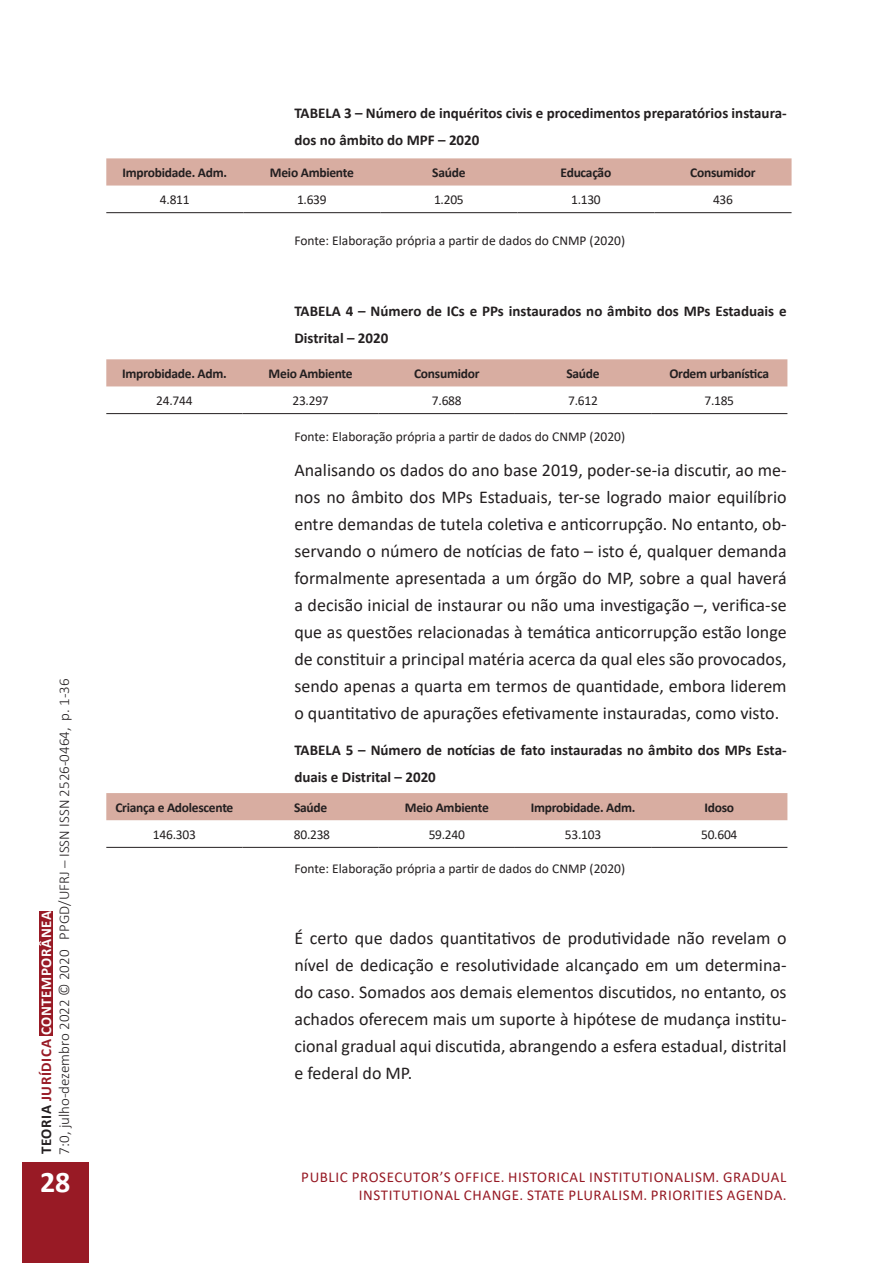
<style>
.page{position:relative;width:893px;height:1263px;background:#fff}
.page>*{position:absolute;margin:0;border:0;box-sizing:border-box;transform-origin:0 0}
.t1{font:700 30px "Calibri";color:#fff}
.TEXTO{font:18px/27px "Calibri";color:#231f20;text-align:justify}
.TEXTO-2{font:700 15px/27px "Calibri";color:#231f20}
.t2{font:15px/18px "Calibri";letter-spacing:.04em;color:#961924;text-align:right}
.t3{font:300 15px/18px "Calibri";color:#231f20}
.texto_tabela{font:700 13.5px "Calibri";letter-spacing:-.02em;color:#231f20}
.TEXTO-3{font:13.5px "Calibri";color:#231f20}
.texto_tabela-2{font:13.5px "Calibri";letter-spacing:-.02em;color:#231f20}
.s1{font-weight:700}
.s2{font-weight:700;color:#981a25}
.s3{font-weight:700;color:#fff}
</style>
<div class="page">
<svg style="left:106px;top:158px;width:685px;height:28px"></svg>
<hr style="left:106px;top:212px;width:137px;height:1px;background:#231f20">
<hr style="left:243px;top:212px;width:137px;height:1px;background:#231f20">
<hr style="left:380px;top:212px;width:137px;height:1px;background:#231f20">
<hr style="left:517px;top:212px;width:137px;height:1px;background:#231f20">
<hr style="left:654px;top:212px;width:137px;height:1px;background:#231f20">
<div style="left:106px;top:359px;width:681px;height:27px;background:#d8ada1"></div>
<hr style="left:106px;top:413px;width:136px;height:1px;background:#231f20">
<hr style="left:242px;top:413px;width:137px;height:1px;background:#231f20">
<hr style="left:379px;top:413px;width:136px;height:1px;background:#231f20">
<hr style="left:515px;top:413px;width:136px;height:1px;background:#231f20">
<hr style="left:651px;top:413px;width:136px;height:1px;background:#231f20">
<div style="left:106px;top:793px;width:681px;height:27px;background:#d8ada1"></div>
<hr style="left:106px;top:847px;width:136px;height:1px;background:#231f20">
<hr style="left:242px;top:847px;width:137px;height:1px;background:#231f20">
<hr style="left:379px;top:847px;width:136px;height:1px;background:#231f20">
<hr style="left:515px;top:847px;width:136px;height:1px;background:#231f20">
<hr style="left:651px;top:847px;width:136px;height:1px;background:#231f20">
<div style="left:22px;top:1162px;width:67px;height:101px;background:#981a25"></div>
<div style="left:39px;top:911px;width:14px;height:124px;background:#981a25"></div>
<p class="t3" style="left:37px;top:1154px;width:478px;rotate:-90deg"><span class="s1">TEORIA</span> <span class="s2">JURÍDICA</span> <span class="s3">CONTEMPORÂNEA<br></span>7:0, julho-dezembro 2022 © 2020 PPGD/UFRJ – ISSN ISSN 2526-0464, p. 1-36</p>
<h1 class="t1" style="left:40px;top:1161px;width:32px">28</h1>
<p class="TEXTO-2" style="left:294px;top:99px;width:494px">TABELA 3 – Número de inquéritos civis e procedimentos preparatórios instaura&shy;dos no âmbito do MPF – 2020</p>
<p class="texto_tabela" style="left:123px;top:163px;width:106px">Improbidade. Adm.</p>
<p class="texto_tabela" style="left:270px;top:163px;width:85px">Meio Ambiente</p>
<p class="texto_tabela" style="left:432px;top:163px;width:35px">Saúde</p>
<p class="texto_tabela" style="left:561px;top:163px;width:52px">Educação</p>
<p class="texto_tabela" style="left:690px;top:163px;width:67px">Consumidor</p>
<p class="texto_tabela-2" style="left:160px;top:190px;width:31px">4.811</p>
<p class="texto_tabela-2" style="left:297px;top:190px;width:31px">1.639</p>
<p class="texto_tabela-2" style="left:434px;top:190px;width:31px">1.205</p>
<p class="texto_tabela-2" style="left:571px;top:190px;width:31px">1.130</p>
<p class="texto_tabela-2" style="left:713px;top:190px;width:21px">436</p>
<p class="TEXTO-3" style="left:294px;top:231px;width:332px">Fonte: Elaboração própria a partir de dados do CNMP (2020)</p>
<p class="TEXTO-2" style="left:294px;top:297px;width:494px">TABELA 4 – Número de ICs e PPs instaurados no âmbito dos MPs Estaduais e<br>Distrital – 2020</p>
<p class="texto_tabela" style="left:122px;top:364px;width:106px">Improbidade. Adm.</p>
<p class="texto_tabela" style="left:269px;top:364px;width:85px">Meio Ambiente</p>
<p class="texto_tabela" style="left:414px;top:364px;width:67px">Consumidor</p>
<p class="texto_tabela" style="left:566px;top:364px;width:35px">Saúde</p>
<p class="texto_tabela" style="left:669px;top:364px;width:101px">Ordem urbanística</p>
<p class="texto_tabela-2" style="left:156px;top:391px;width:38px">24.744</p>
<p class="texto_tabela-2" style="left:292px;top:391px;width:38px">23.297</p>
<p class="texto_tabela-2" style="left:432px;top:391px;width:31px">7.688</p>
<p class="texto_tabela-2" style="left:568px;top:391px;width:31px">7.612</p>
<p class="texto_tabela-2" style="left:704px;top:391px;width:31px">7.185</p>
<p class="TEXTO-3" style="left:294px;top:427px;width:332px">Fonte: Elaboração própria a partir de dados do CNMP (2020)</p>
<p class="TEXTO" style="left:294px;top:456px;width:494px">Analisando os dados do ano base 2019, poder-se-ia discutir, ao me&shy;nos no âmbito dos MPs Estaduais, ter-se logrado maior equilíbrio entre demandas de tutela coletiva e anticorrupção. No entanto, ob&shy;servando o número de notícias de fato – isto é, qualquer demanda formalmente apresentada a um órgão do MP, sobre a qual haverá a decisão inicial de instaurar ou não uma investigação –, verifica-se que as questões relacionadas à temática anticorrupção estão longe de constituir a principal matéria acerca da qual eles são provocados, sendo apenas a quarta em termos de quantidade, embora liderem o quantitativo de apurações efetivamente instauradas, como visto.</p>
<p class="TEXTO-2" style="left:294px;top:736px;width:494px">TABELA 5 – Número de notícias de fato instauradas no âmbito dos MPs Esta&shy;duais e Distrital – 2020</p>
<p class="texto_tabela" style="left:115px;top:798px;width:119px">Criança e Adolescente</p>
<p class="texto_tabela" style="left:294px;top:798px;width:35px">Saúde</p>
<p class="texto_tabela" style="left:405px;top:798px;width:85px">Meio Ambiente</p>
<p class="texto_tabela" style="left:531px;top:798px;width:106px">Improbidade. Adm.</p>
<p class="texto_tabela" style="left:704px;top:798px;width:31px">Idoso</p>
<p class="texto_tabela-2" style="left:153px;top:825px;width:44px">146.303</p>
<p class="texto_tabela-2" style="left:294px;top:825px;width:38px">80.238</p>
<p class="texto_tabela-2" style="left:429px;top:825px;width:38px">59.240</p>
<p class="texto_tabela-2" style="left:565px;top:825px;width:38px">53.103</p>
<p class="texto_tabela-2" style="left:701px;top:825px;width:38px">50.604</p>
<p class="TEXTO-3" style="left:294px;top:859px;width:332px">Fonte: Elaboração própria a partir de dados do CNMP (2020)</p>
<p class="TEXTO" style="left:294px;top:924px;width:494px">É certo que dados quantitativos de produtividade não revelam o nível de dedicação e resolutividade alcançado em um determina&shy;do caso. Somados aos demais elementos discutidos, no entanto, os achados oferecem mais um suporte à hipótese de mudança institu&shy;cional gradual aqui discutida, abrangendo a esfera estadual, distrital e federal do MP.</p>
<p class="t2" style="left:301px;top:1167px;width:487px">PUBLIC PROSECUTOR’S OFFICE. HISTORICAL INSTITUTIONALISM. GRADUAL<br>INSTITUTIONAL CHANGE. STATE PLURALISM. PRIORITIES AGENDA.</p>
</div>
